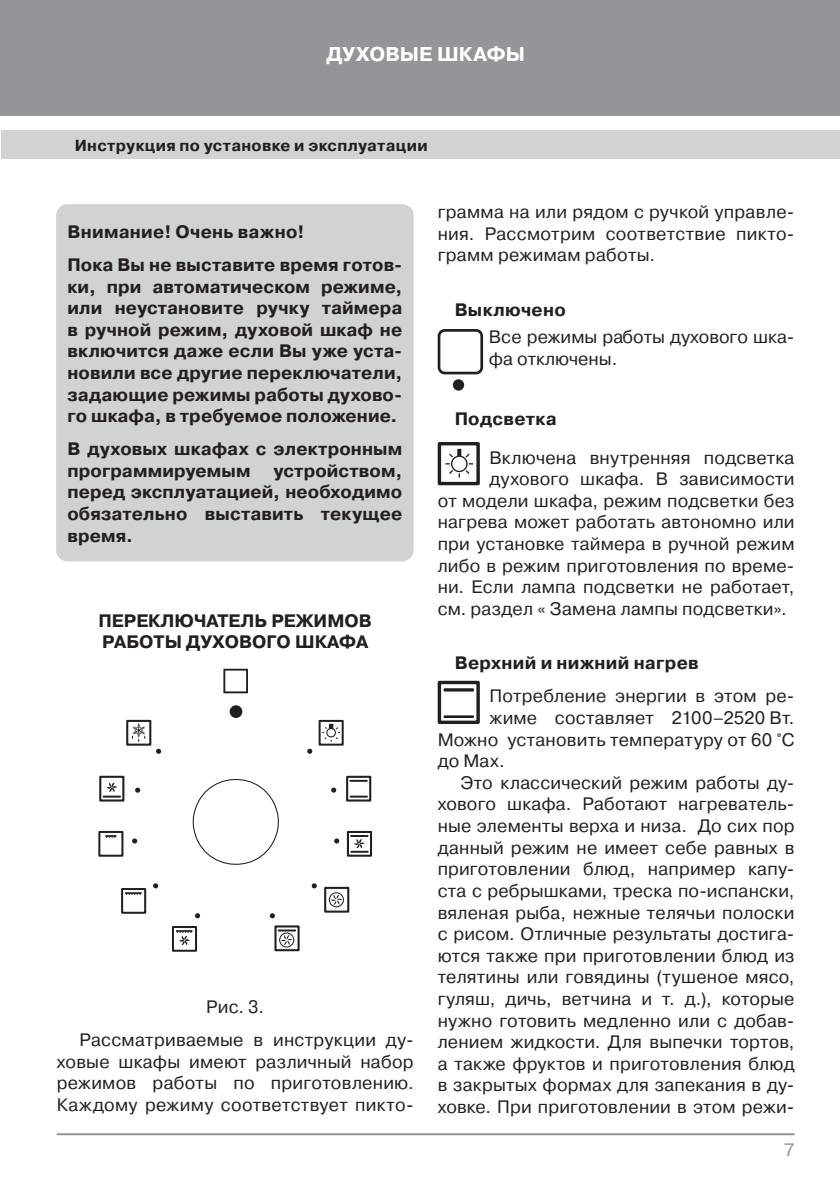
<style>
.page{position:relative;width:840px;height:1191px;background:#fff}
.page>*{position:absolute;margin:0;border:0;box-sizing:border-box;transform-origin:0 0}
.t1{font:700 20px "Pragmatica C";color:#fff}
.t2{font:18px/21.6px "Pragmatica C";letter-spacing:.01em;color:#231f20}
.t3{font:700 18px/21.6px "Pragmatica C";letter-spacing:.005em;color:#231f20}
.t4{font:18px "Pragmatica C";color:#939598}
.t5{font:700 16px "Pragmatica C";letter-spacing:.02em;color:#231f20}
</style>
<div class="page">
<div style="left:0;top:0;width:839px;height:116px;background:#939598"></div>
<div style="left:1px;top:130px;width:838px;height:29px;background:#d1d2d4"></div>
<hr style="left:57px;top:1133px;width:737px;height:2px;background:#939598">
<div style="left:229px;top:705px;width:13px;height:13px;background:#231f20;border-radius:50%"></div>
<svg style="left:192px;top:778px;width:87px;height:87px"></svg>
<svg style="left:223px;top:668px;width:25px;height:25px"></svg>
<svg style="left:132px;top:838px;width:5px;height:5px"></svg>
<svg style="left:334px;top:838px;width:5px;height:5px"></svg>
<svg style="left:135px;top:787px;width:5px;height:5px"></svg>
<svg style="left:331px;top:787px;width:5px;height:5px"></svg>
<svg style="left:156px;top:748px;width:5px;height:6px"></svg>
<svg style="left:307px;top:748px;width:5px;height:6px"></svg>
<svg style="left:125px;top:892px;width:17px;height:3px"></svg>
<div style="left:121px;top:888px;width:25px;height:25px;border:2px solid #231f20"></div>
<div style="left:346px;top:775px;width:25px;height:26px;border:2px solid #231f20"></div>
<svg style="left:349px;top:780px;width:18px;height:2px"></svg>
<svg style="left:349px;top:795px;width:18px;height:2px"></svg>
<svg style="left:322px;top:723px;width:18px;height:19px"></svg>
<div style="left:318px;top:720px;width:25px;height:25px;border:2px solid #231f20"></div>
<div style="left:347px;top:831px;width:25px;height:25px;border:2px solid #231f20"></div>
<svg style="left:350px;top:835px;width:18px;height:17px"></svg>
<div style="left:172px;top:926px;width:25px;height:25px;border:2px solid #231f20"></div>
<svg style="left:176px;top:930px;width:16px;height:15px"></svg>
<div style="left:99px;top:775px;width:25px;height:26px;border:2px solid #231f20"></div>
<svg style="left:103px;top:782px;width:18px;height:15px"></svg>
<div style="left:126px;top:720px;width:25px;height:25px;border:2px solid #231f20"></div>
<svg style="left:132px;top:723px;width:13px;height:19px"></svg>
<svg style="left:153px;top:883px;width:5px;height:5px"></svg>
<svg style="left:311px;top:883px;width:5px;height:5px"></svg>
<svg style="left:195px;top:913px;width:5px;height:5px"></svg>
<svg style="left:270px;top:913px;width:5px;height:5px"></svg>
<div style="left:98px;top:831px;width:25px;height:25px;border:2px solid #231f20"></div>
<svg style="left:105px;top:835px;width:12px;height:3px"></svg>
<div style="left:274px;top:925px;width:25px;height:26px;border:2px solid #231f20"></div>
<svg style="left:278px;top:929px;width:18px;height:18px"></svg>
<div style="left:324px;top:887px;width:25px;height:25px;border:2px solid #231f20"></div>
<svg style="left:328px;top:892px;width:16px;height:15px"></svg>
<div style="left:437px;top:329px;width:46px;height:45px;border:3px solid #231f20;border-radius:6px"></div>
<div style="left:437px;top:442px;width:42px;height:43px;border:3px solid #231f20"></div>
<svg style="left:445px;top:449px;width:29px;height:29px"></svg>
<div style="left:437px;top:681px;width:42px;height:43px;border:3px solid #231f20"></div>
<hr style="left:443px;top:688px;width:31px;height:3px;background:#231f20">
<hr style="left:443px;top:715px;width:31px;height:3px;background:#231f20">
<div style="left:56px;top:204px;width:357px;height:357px;background:#d1d2d4;border-radius:11px"></div>
<div style="left:452px;top:379px;width:12px;height:11px;background:#231f20;border-radius:50%"></div>
<p class="t1" style="left:326px;top:43px;width:200px">ДУХОВЫЕ ШКАФЫ</p>
<p class="t5" style="left:75px;top:136px;width:354px">Инструкция по установке и эксплуатации</p>
<p class="t3" style="left:67px;top:215px;width:336px;line-height:33px">Внимание! Очень важно!<br>Пока Вы не выставите время готов-</p>
<p class="t3" style="left:67px;top:276px;width:336px;text-align:justify">ки, при автоматическом режиме, или неустановите ручку таймера в ручной режим, духовой шкаф не включится даже если Вы уже уста&shy;новили все другие переключатели, задающие режимы работы духово&shy;го шкафа, в требуемое положение.</p>
<p class="t3" style="left:67px;top:438px;width:336px">В духовых шкафах с электронным программируемым</p>
<p class="t3" style="left:67px;top:460px;width:336px;text-align:justify;text-indent:206px">устройством, перед эксплуатацией, необходимо обязательно выставить текущее время.</p>
<p class="t3" style="left:98px;top:609px;width:275px">ПЕРЕКЛЮЧАТЕЛЬ РЕЖИМОВ<br>РАБОТЫ ДУХОВОГО ШКАФА</p>
<p class="t2" style="left:79px;top:990px;width:335px;line-height:33px;text-indent:127px">Рис. 3.<br>Рассматриваемые в инструкции ду-</p>
<p class="t2" style="left:57px;top:1050px;width:358px;text-align:justify">ховые шкафы имеют различный набор режимов работы по приготовлению.<br>Каждому режиму соответствует пикто-</p>
<p class="t2" style="left:437px;top:201px;width:358px;text-align:justify">грамма на или рядом с ручкой управле&shy;ния. Рассмотрим соответствие пикто&shy;грамм режимам работы.</p>
<p class="t3" style="left:454px;top:299px;width:113px">Выключено</p>
<p class="t2" style="left:488px;top:326px;width:307px">Все режимы работы духового шка&shy;фа отключены.</p>
<p class="t3" style="left:454px;top:408px;width:103px">Подсветка</p>
<p class="t2" style="left:489px;top:447px;width:306px">Включена внутренняя подсветка</p>
<p class="t2" style="left:489px;top:468px;width:306px">духового шкафа. В зависимости</p>
<p class="t2" style="left:437px;top:490px;width:358px">от модели шкафа, режим подсветки без</p>
<p class="t2" style="left:437px;top:511px;width:358px">нагрева может работать автономно или</p>
<p class="t2" style="left:437px;top:533px;width:358px">при установке таймера в ручной режим</p>
<p class="t2" style="left:437px;top:555px;width:358px">либо в режим приготовления по време-</p>
<p class="t2" style="left:437px;top:576px;width:358px">ни. Если лампа подсветки не работает,</p>
<p class="t2" style="left:437px;top:598px;width:350px">см. раздел « Замена лампы подсветки».</p>
<p class="t3" style="left:454px;top:652px;width:245px">Верхний и нижний нагрев</p>
<p class="t2" style="left:489px;top:685px;width:306px">Потребление энергии в этом ре-</p>
<p class="t2" style="left:489px;top:707px;width:306px">жиме составляет 2100–2520 Вт.</p>
<p class="t2" style="left:437px;top:728px;width:358px">Можно установить температуру от 60 °С</p>
<p class="t2" style="left:437px;top:750px;width:68px">до Мах.</p>
<p class="t2" style="left:460px;top:772px;width:335px">Это классический режим работы ду-</p>
<p class="t2" style="left:437px;top:793px;width:358px">хового шкафа. Работают нагреватель-</p>
<p class="t2" style="left:437px;top:815px;width:358px">ные элементы верха и низа. До сих пор</p>
<p class="t2" style="left:437px;top:836px;width:358px">данный режим не имеет себе равных в</p>
<p class="t2" style="left:437px;top:858px;width:358px">приготовлении блюд, например капу-</p>
<p class="t2" style="left:437px;top:880px;width:358px">ста с ребрышками, треска по-испански,</p>
<p class="t2" style="left:437px;top:901px;width:358px">вяленая рыба, нежные телячьи полоски</p>
<p class="t2" style="left:437px;top:923px;width:358px">с рисом. Отличные результаты достига-</p>
<p class="t2" style="left:437px;top:944px;width:358px">ются также при приготовлении блюд из</p>
<p class="t2" style="left:437px;top:966px;width:358px">телятины или говядины (тушеное мясо,</p>
<p class="t2" style="left:437px;top:988px;width:358px">гуляш, дичь, ветчина и т. д.), которые</p>
<p class="t2" style="left:437px;top:1009px;width:358px">нужно готовить медленно или с добав-</p>
<p class="t2" style="left:437px;top:1031px;width:358px">лением жидкости. Для выпечки тортов,</p>
<p class="t2" style="left:437px;top:1052px;width:358px">а также фруктов и приготовления блюд</p>
<p class="t2" style="left:437px;top:1074px;width:358px">в закрытых формах для запекания в ду-</p>
<p class="t2" style="left:437px;top:1096px;width:358px">ховке. При приготовлении в этом режи-</p>
<p class="t4" style="left:783px;top:1139px;width:12px">7</p>
</div>
